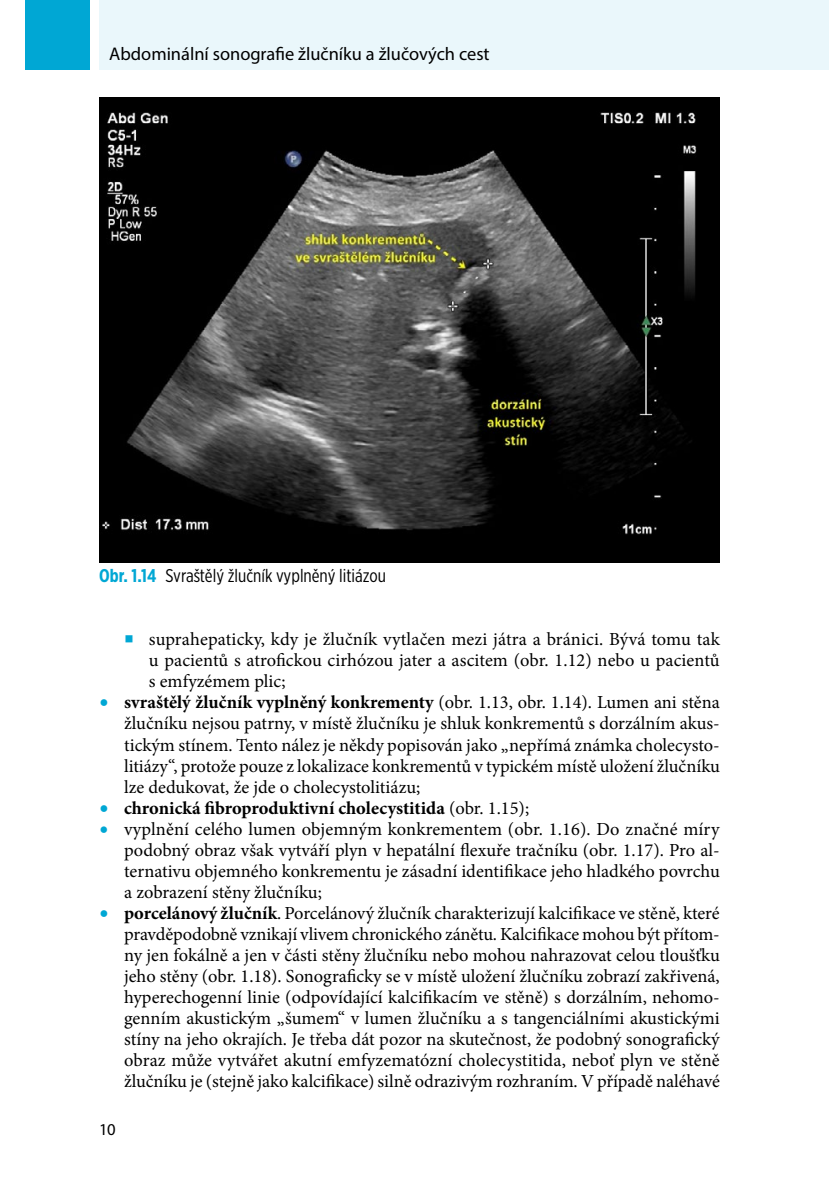
<style>
.page{position:relative;width:829px;height:1191px;background:#fff}
.page>*{position:absolute;margin:0;border:0;box-sizing:border-box;transform-origin:0 0}
.t1{font:18.38px/21px "Minion Pro";color:#000;text-align:justify}
.t2{font:700 18.38px "Minion Pro";color:#000}
.t3{font:18.38px "Myriad Pro";color:#000}
.t4{font:18.38px "Gotham X Narrow";color:#000}
.t5{font:16.62px "Myriad Pro";color:#000}
.s1{font-weight:700;color:#00a7d4}
.s2{font-size:24.5px;color:#00a7d4}
.s3{font-weight:700;font-size:24.5px;color:#00a7d4}
.s4{font-weight:700}
.s5{font-weight:400}
</style>
<div class="page">
<div style="left:25px;top:0;width:64px;height:69px;background:#00a7d4"></div>
<div style="left:99px;top:0;width:729px;height:69px;background:#eaf7fb"></div>
<hr style="left:828px;top:0;width:1px;height:69px;background:#eaf7fb">
<img style="left:99px;top:98px;width:620px;height:465px">
<p class="t3" style="left:109px;top:42px;width:382px">Abdominální sonografie žlučníku a žlučových cest</p>
<p class="t4" style="left:99px;top:565px;width:288px"><span class="s1">Obr. 1.14</span> Svraštělý žlučník vyplněný litiázou</p>
<p class="t1" style="left:149px;top:629px;width:572px;text-indent:-25px"><span class="s2">■</span> suprahepaticky, kdy je žlučník vytlačen mezi játra a bránici. Bývá tomu tak u pacientů s atrofickou cirhózou jater a ascitem (obr. 1.12) nebo u pacientů s emfyzémem plic;</p>
<p class="t1" style="left:124px;top:692px;width:597px;text-indent:-25px"><span class="s3">•</span> <span class="s4">svraštělý žlučník vyplněný konkrementy</span> (obr. 1.13, obr. 1.14). Lumen ani stěna žlučníku nejsou patrny, v místě žlučníku je shluk konkrementů s dorzálním akus&shy;tickým stínem. Tento nález je někdy popisován jako „nepřímá známka cholecysto&shy;litiázy“, protože pouze z lokalizace konkrementů v typickém místě uložení žlučníku lze dedukovat, že jde o cholecystolitiázu;</p>
<p class="t2" style="left:99px;top:794px;width:431px"><span class="s2">•</span> chronická fibroproduktivní cholecystitida <span class="s5">(obr. 1.15);</span></p>
<p class="t1" style="left:124px;top:818px;width:597px;text-indent:-25px"><span class="s2">•</span> vyplnění celého lumen objemným konkrementem (obr. 1.16). Do značné míry podobný obraz však vytváří plyn v hepatální flexuře tračníku (obr. 1.17). Pro al&shy;ternativu objemného konkrementu je zásadní identifikace jeho hladkého povrchu a zobrazení stěny žlučníku;</p>
<p class="t1" style="left:124px;top:902px;width:597px;text-indent:-25px"><span class="s3">•</span> <span class="s4">porcelánový žlučník</span>. Porcelánový žlučník charakterizují kalcifikace ve stěně, které pravděpodobně vznikají vlivem chronického zánětu. Kalcifikace mohou být přítom&shy;ny jen fokálně a jen v části stěny žlučníku nebo mohou nahrazovat celou tloušťku jeho stěny (obr. 1.18). Sonograficky se v místě uložení žlučníku zobrazí zakřivená, hyperechogenní linie (odpovídající kalcifikacím ve stěně) s dorzálním, nehomo&shy;genním akustickým „šumem“ v lumen žlučníku a s tangenciálními akustickými stíny na jeho okrajích. Je třeba dát pozor na skutečnost, že podobný sonografický obraz může vytvářet akutní emfyzematózní cholecystitida, neboť plyn ve stěně žlučníku je (stejně jako kalcifikace) silně odrazivým rozhraním. V případě naléhavé</p>
<p class="t5" style="left:99px;top:1119px;width:18px">10</p>
</div>
